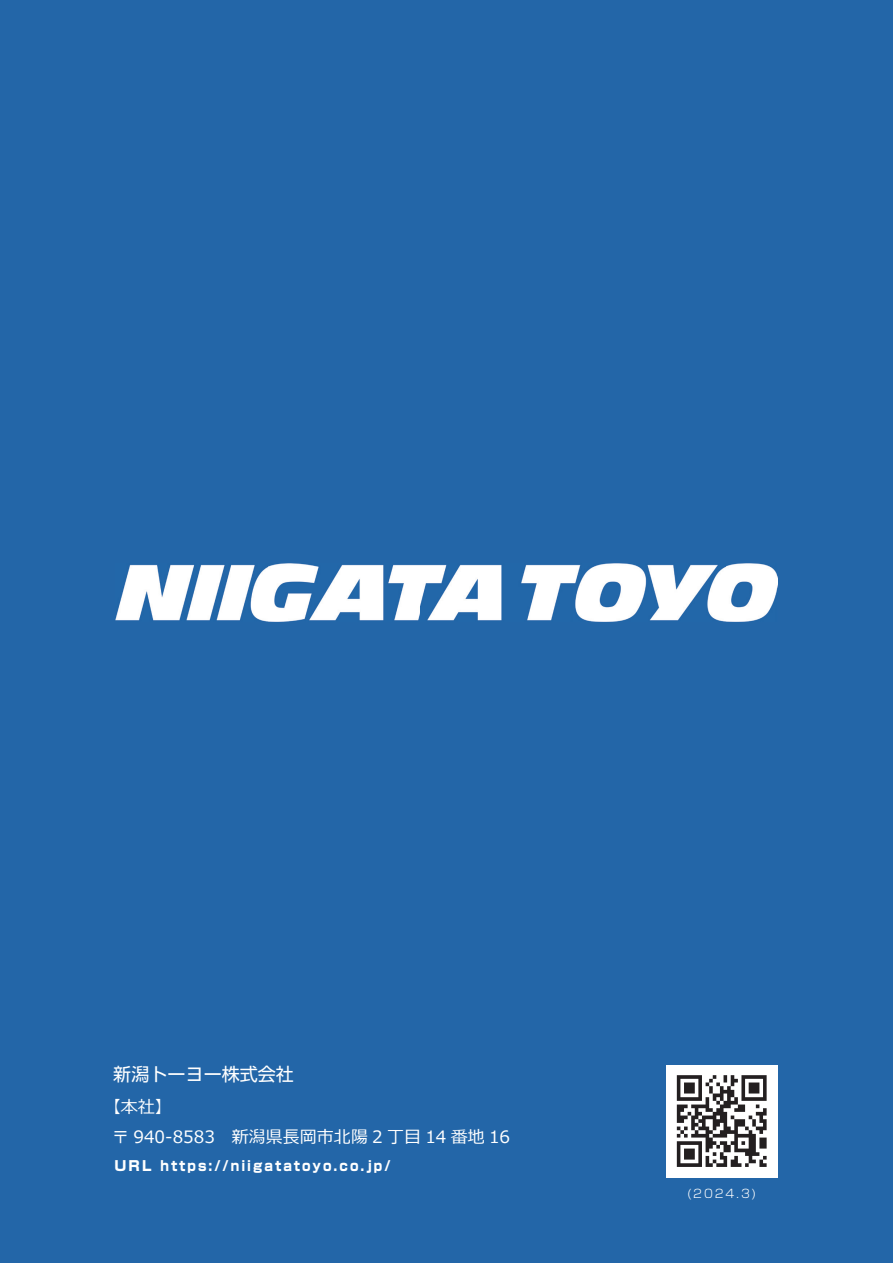
<style>
.page{position:relative;width:893px;height:1263px;background:#2366a8}
.page>*{position:absolute;margin:0;border:0;box-sizing:border-box;transform-origin:0 0}
.t1{font:18px "Shin Go Pro";color:#fff}
.t2{font:16.95px/29.7px "Meiryo";color:#fff}
.t3{font:800 13.8px "Shin Go Pro";letter-spacing:.16em;color:#fff}
.t4{font:300 11.7px "Shin Go Pro";color:#fff}
</style>
<div class="page">
<img style="left:116px;top:563px;width:661px;height:58px">
<div style="left:666px;top:1065px;width:111px;height:113px;background:#fff"></div>
<svg style="left:677px;top:1075px;width:90px;height:92px"></svg>
<p class="t1" style="left:113px;top:1059px;width:182px">新潟トーヨー株式会社</p>
<p class="t2" style="left:112px;top:1093px;width:399px;text-indent:-9px">【本社】<br>〒 940-8583　新潟県長岡市北陽 2 丁目 14 番地 16</p>
<p class="t3" style="left:114px;top:1155px;width:278px">URL https://niigatatoyo.co.jp/</p>
<p class="t4" style="left:687px;top:1183px;width:71px">(2024.3)</p>
</div>
